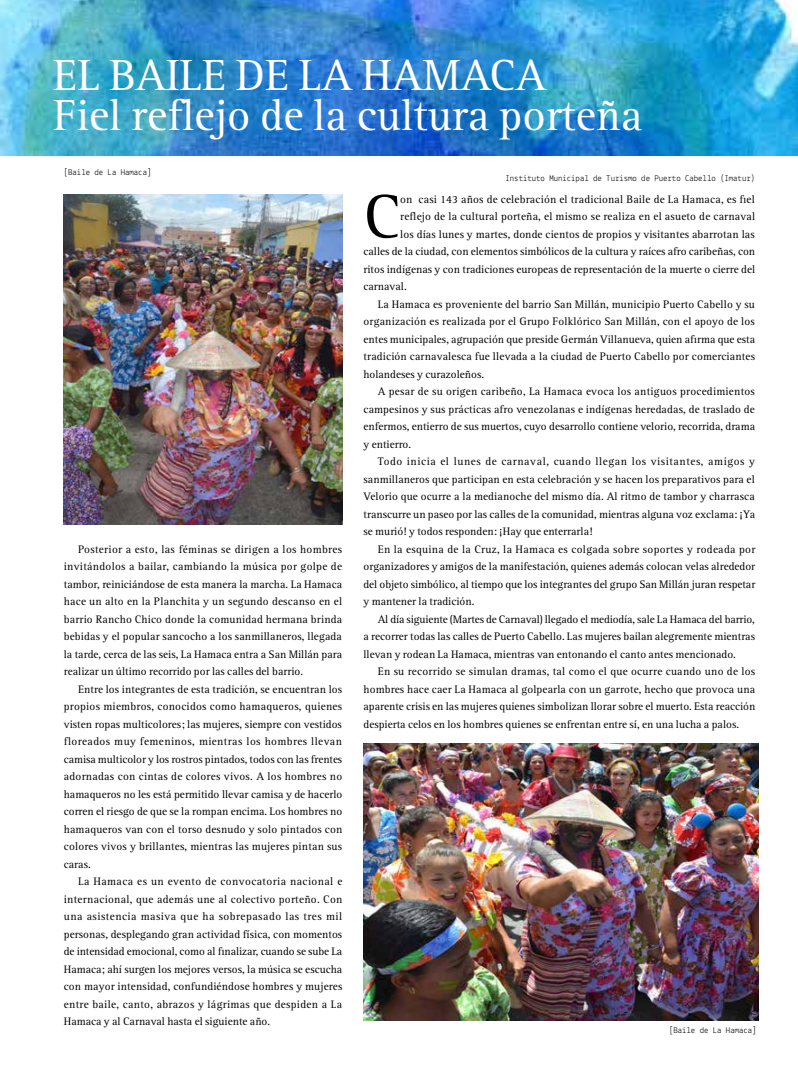
<style>
.page{position:relative;width:798px;height:1081px;background:#fff}
.page>*{position:absolute;margin:0;border:0;box-sizing:border-box;transform-origin:0 0}
.t1{font:63.75px "Rotis Serif Std";color:#000}
.t2{font:45px/40px "Rotis Serif Std";color:#fff}
.t3{font:11.25px/17.5px "Rotis Serif Std";color:#000;text-align:justify}
.t4{font:11.25px "Rotis Serif Std";letter-spacing:.025em;color:#000}
.t5{font:11.25px "Rotis Serif Std";letter-spacing:.02em;color:#000}
.t6{font:11.25px "Rotis Serif Std";letter-spacing:.05em;color:#000}
.t7{font:8.75px "Lekton";color:#000}
</style>
<div class="page">
<img style="left:0;top:0;width:797px;height:156px">
<img style="left:363px;top:744px;width:395px;height:276px">
<img style="left:64px;top:194px;width:278px;height:330px">
<h2 class="t2" style="left:53px;top:57px;width:106px">El Baile</h2>
<h2 class="t2" style="left:53px;top:57px;width:590px;text-indent:183px">de La Hamaca<br>Fiel reflejo de la cultura porteña</h2>
<p class="t7" style="left:64px;top:167px;width:89px">[Baile de La Hamaca]</p>
<p class="t3" style="left:64px;top:540px;width:280px;text-indent:14px">Posterior a esto, las féminas se dirigen a los hombres invitándolos a bailar, cambiando la música por golpe de tambor, reiniciándose de esta manera la marcha. La Hamaca hace un alto en la Planchita y un segundo descanso en el barrio Rancho Chico donde la comunidad hermana brinda bebidas y el popular sancocho a los sanmillaneros, llegada la tarde, cerca de las seis, La Hamaca entra a San Millán para realizar un último recorrido por las calles del barrio.</p>
<p class="t3" style="left:64px;top:680px;width:280px;text-indent:14px">Entre los integrantes de esta tradición, se encuentran los propios miembros, conocidos como hamaqueros, quienes visten ropas multicolores; las mujeres, siempre con vestidos floreados muy femeninos, mientras los hombres llevan camisa multicolor y los rostros pintados, todos con las frentes adornadas con cintas de colores vivos. A los hombres no hamaqueros no les está permitido llevar camisa y de hacerlo corren el riesgo de que se la rompan encima. Los hombres no hamaqueros van con el torso desnudo y solo pintados con colores vivos y brillantes, mientras las mujeres pintan sus caras.</p>
<p class="t3" style="left:64px;top:873px;width:280px;text-indent:14px">La Hamaca es un evento de convocatoria nacional e internacional, que además une al colectivo porteño. Con una asistencia masiva que ha sobrepasado las tres mil personas, desplegando gran actividad física, con momentos de intensidad emocional, como al finalizar, cuando se sube La Hamaca; ahí surgen los mejores versos, la música se escucha con mayor intensidad, confundiéndose hombres y mujeres entre baile, canto, abrazos y lágrimas que despiden a La Hamaca y al Carnaval hasta el siguiente año.</p>
<p class="t7" style="left:505px;top:173px;width:251px">I nstituto Municipal de Turismo de Puerto Cabello (Imatur)</p>
<h1 class="t1" style="left:363px;top:180px;width:38px">C</h1>
<p class="t3" style="left:400px;top:190px;width:356px">on casi 143 años de celebración el tradicional Baile de La Hamaca, es fiel</p>
<p class="t3" style="left:400px;top:208px;width:356px">reflejo de la cultural porteña, el mismo se realiza en el asueto de carnaval</p>
<p class="t3" style="left:400px;top:225px;width:356px">los días lunes y martes, donde cientos de propios y visitantes abarrotan las</p>
<p class="t3" style="left:363px;top:243px;width:393px">calles de la ciudad, con elementos simbólicos de la cultura y raíces afro caribeñas, con</p>
<p class="t3" style="left:363px;top:260px;width:393px">ritos indígenas y con tradiciones europeas de representación de la muerte o cierre del</p>
<p class="t3" style="left:363px;top:278px;width:45px">carnaval.</p>
<p class="t3" style="left:377px;top:295px;width:378px">La Hamaca es proveniente del barrio San Millán, municipio Puerto Cabello y su</p>
<p class="t3" style="left:363px;top:313px;width:393px">organización es realizada por el Grupo Folklórico San Millán, con el apoyo de los</p>
<p class="t3" style="left:363px;top:330px;width:393px">entes municipales, agrupación que preside Germán Villanueva, quien afirma que esta</p>
<p class="t3" style="left:363px;top:348px;width:393px">tradición carnavalesca fue llevada a la ciudad de Puerto Cabello por comerciantes</p>
<p class="t3" style="left:363px;top:365px;width:122px">holandeses y curazoleños.</p>
<p class="t5" style="left:377px;top:385px;width:378px">A pesar de su origen caribeño, La Hamaca evoca los antiguos procedimientos</p>
<p class="t3" style="left:363px;top:400px;width:393px">campesinos y sus prácticas afro venezolanas e indígenas heredadas, de traslado de</p>
<p class="t3" style="left:363px;top:418px;width:393px">enfermos, entierro de sus muertos, cuyo desarrollo contiene velorio, recorrida, drama</p>
<p class="t3" style="left:363px;top:435px;width:49px">y entierro.</p>
<p class="t6" style="left:377px;top:455px;width:379px">Todo inicia el lunes de carnaval, cuando llegan los visitantes, amigos y</p>
<p class="t3" style="left:363px;top:470px;width:392px">sanmillaneros que participan en esta celebración y se hacen los preparativos para el</p>
<p class="t3" style="left:363px;top:488px;width:392px">Velorio que ocurre a la medianoche del mismo día. Al ritmo de tambor y charrasca</p>
<p class="t3" style="left:363px;top:505px;width:393px">transcurre un paseo por las calles de la comunidad, mientras alguna voz exclama: ¡Ya</p>
<p class="t3" style="left:363px;top:523px;width:230px">se murió! y todos responden: ¡Hay que enterrarla!</p>
<p class="t4" style="left:377px;top:542px;width:379px">En la esquina de la Cruz, la Hamaca es colgada sobre soportes y rodeada por</p>
<p class="t3" style="left:363px;top:558px;width:393px">organizadores y amigos de la manifestación, quienes además colocan velas alrededor</p>
<p class="t3" style="left:363px;top:575px;width:393px">del objeto simbólico, al tiempo que los integrantes del grupo San Millán juran respetar</p>
<p class="t3" style="left:363px;top:593px;width:112px">y mantener la tradición.</p>
<p class="t3" style="left:377px;top:610px;width:378px">Al día siguiente (Martes de Carnaval) llegado el mediodía, sale La Hamaca del barrio,</p>
<p class="t3" style="left:363px;top:628px;width:393px">a recorrer todas las calles de Puerto Cabello. Las mujeres bailan alegremente mientras</p>
<p class="t3" style="left:363px;top:645px;width:374px">llevan y rodean La Hamaca, mientras van entonando el canto antes mencionado.</p>
<p class="t4" style="left:377px;top:665px;width:379px">En su recorrido se simulan dramas, tal como el que ocurre cuando uno de los</p>
<p class="t3" style="left:363px;top:680px;width:393px">hombres hace caer La Hamaca al golpearla con un garrote, hecho que provoca una</p>
<p class="t3" style="left:363px;top:698px;width:393px">aparente crisis en las mujeres quienes simbolizan llorar sobre el muerto. Esta reacción</p>
<p class="t3" style="left:363px;top:716px;width:377px">despierta celos en los hombres quienes se enfrentan entre sí, en una lucha a palos.</p>
<p class="t7" style="left:668px;top:1024px;width:89px">[Baile de La Hamaca]</p>
</div>
